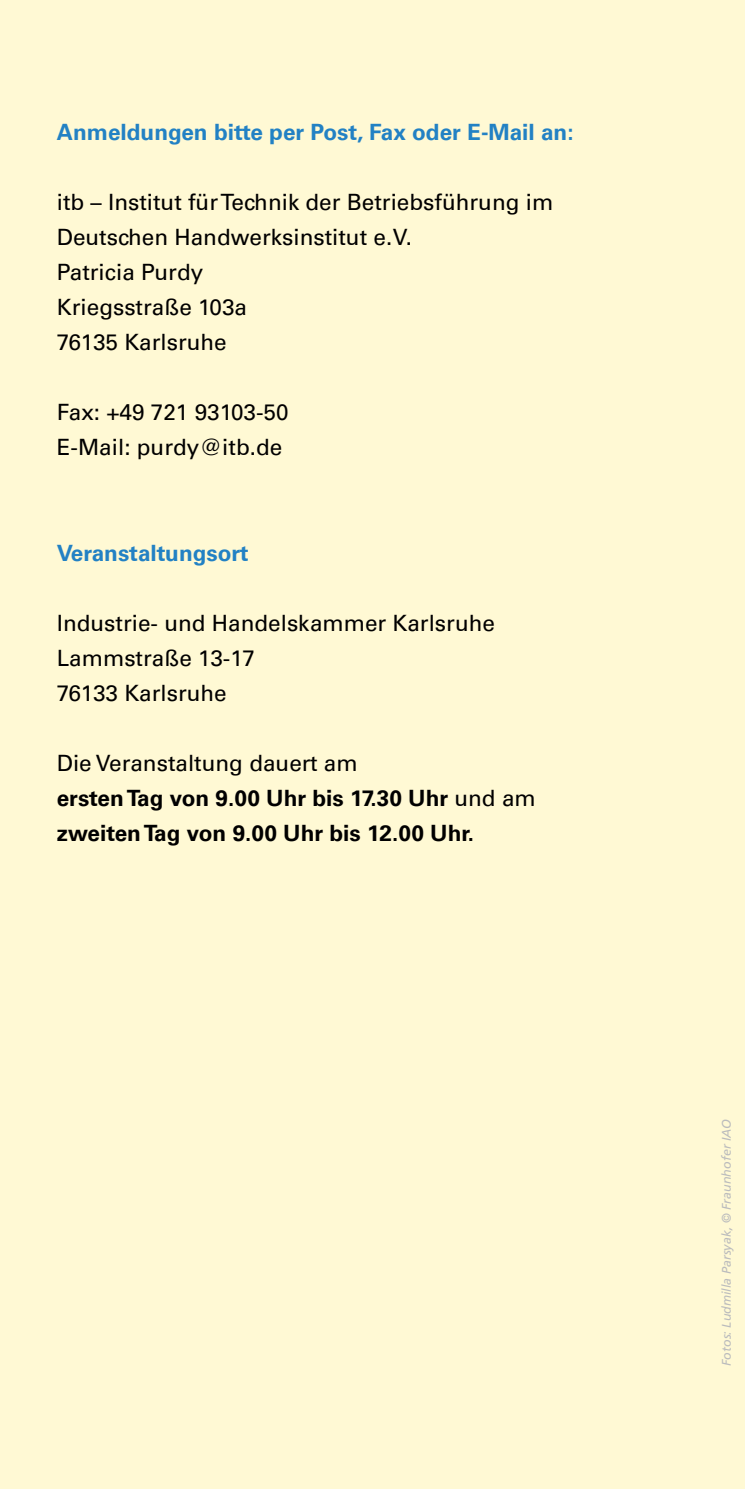
<style>
.page{position:relative;width:745px;height:1489px;background:#fff}
.page>*{position:absolute;margin:0;border:0;box-sizing:border-box;transform-origin:0 0}
.t1{font:22.5px/35px "Univers LT Pro 55 Roman";color:#000}
.t2{font:700 22.5px/35px "Univers LT Pro 65";color:#000}
.t3{font:700 22.5px "Univers LT Pro 65";color:#2281c4}
.t4{font:italic 12.5px "Frutiger LT Com";color:#bbbcbd}
.s1{font-family:"Univers LT Pro 55 Roman";font-weight:400}
</style>
<div class="page">
<div style="left:0;top:0;width:744px;height:1488px;background:#fff9d4"></div>
<p class="t3" style="left:57px;top:116px;width:518px">Anmeldungen bitte per Post, Fax oder E-Mail an:</p>
<p class="t1" style="left:57px;top:184px;width:498px">itb – Institut für Technik der Betriebsführung im<br>Deutschen Handwerksinstitut e.V.<br>Patricia Purdy<br>Kriegsstraße 103a<br>76135 Karlsruhe</p>
<p class="t1" style="left:57px;top:394px;width:233px">Fax: +49 721 93103-50<br>E-Mail: purdy@itb.de</p>
<p class="t3" style="left:57px;top:536px;width:193px">Veranstaltungsort</p>
<p class="t1" style="left:57px;top:604px;width:439px">Industrie- und Handelskammer Karlsruhe<br>Lammstraße 13-17<br>76133 Karlsruhe</p>
<p class="t1" style="left:57px;top:744px;width:302px">Die Veranstaltung dauert am</p>
<p class="t2" style="left:57px;top:779px;width:480px">ersten Tag von 9.00 Uhr bis 17.30 Uhr <span class="s1">und am </span>zweiten Tag von 9.00 Uhr bis 12.00 Uhr.</p>
<p class="t4" style="left:718px;top:1365px;width:248px;rotate:-90deg">Fotos: Ludmilla Parsyak, © Fraunhofer IAO</p>
</div>
